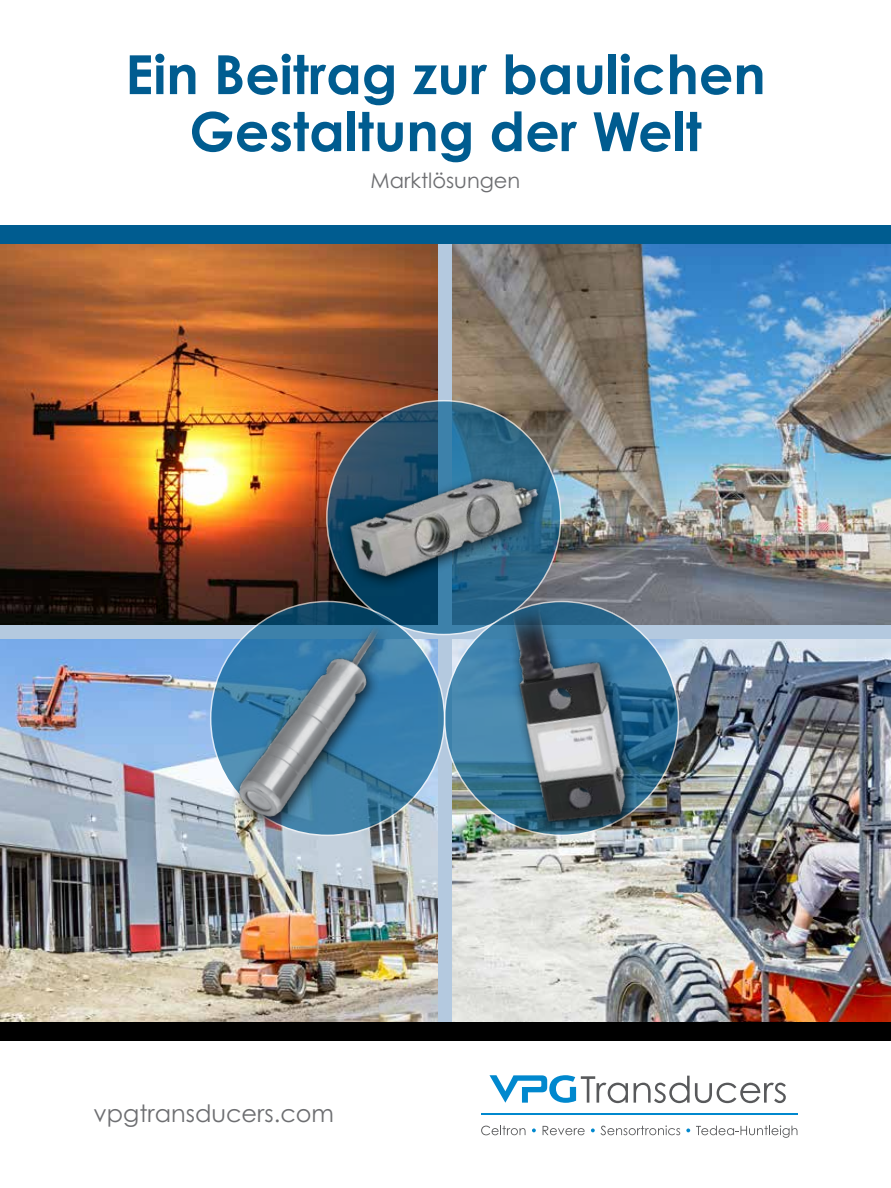
<style>
.page{position:relative;width:891px;height:1188px;background:#fff}
.page>*{position:absolute;margin:0;border:0;box-sizing:border-box;transform-origin:0 0}
.t1{font:700 54px/57px "Century Gothic Pro";color:#005c90;text-align:center}
.t2{font:24px "Century Gothic Pro";color:#6d6e71}
.t3{font:21px "Century Gothic Pro";color:#6d6e71}
</style>
<div class="page">
<img style="left:452px;top:638px;width:439px;height:384px">
<img style="left:0;top:638px;width:439px;height:384px">
<img style="left:0;top:244px;width:439px;height:381px">
<img style="left:452px;top:244px;width:439px;height:381px">
<div style="left:439px;top:237px;width:13px;height:789px;background:#b4c9df"></div>
<div style="left:0;top:625px;width:891px;height:13px;background:#b4c9df"></div>
<div style="left:0;top:225px;width:891px;height:19px;background:#005c90"></div>
<svg style="left:327px;top:401px;width:234px;height:234px;background:#2c607f"></svg>
<svg style="left:445px;top:602px;width:233px;height:233px;background:#3b7aa0"></svg>
<svg style="left:211px;top:602px;width:234px;height:233px;background:#34729a"></svg>
<img style="left:329px;top:449px;width:227px;height:149px">
<img style="left:493px;top:576px;width:146px;height:259px">
<div style="left:230px;top:622px;width:161px;height:210px;background:#000;opacity:.75"></div>
<img style="left:211px;top:617px;width:211px;height:208px">
<div style="left:0;top:1022px;width:891px;height:19px;background:#000"></div>
<svg style="left:489px;top:1075px;width:139px;height:28px"></svg>
<svg style="left:634px;top:1076px;width:152px;height:27px"></svg>
<svg style="left:481px;top:1126px;width:45px;height:9px"></svg>
<svg style="left:532px;top:1128px;width:4px;height:4px"></svg>
<svg style="left:543px;top:1126px;width:42px;height:9px"></svg>
<svg style="left:591px;top:1128px;width:4px;height:4px"></svg>
<svg style="left:601px;top:1125px;width:79px;height:10px"></svg>
<svg style="left:686px;top:1128px;width:4px;height:4px"></svg>
<svg style="left:696px;top:1125px;width:101px;height:13px"></svg>
<hr style="left:481px;top:1113px;width:316px;height:2px;background:#0088ce">
<p class="t1" style="left:125px;top:45px;width:642px">Ein Beitrag zur baulichen<br>Gestaltung der Welt</p>
<p class="t3" style="left:371px;top:168px;width:151px">Marktlösungen</p>
<p class="t2" style="left:94px;top:1099px;width:242px">vpgtransducers.com</p>
</div>
